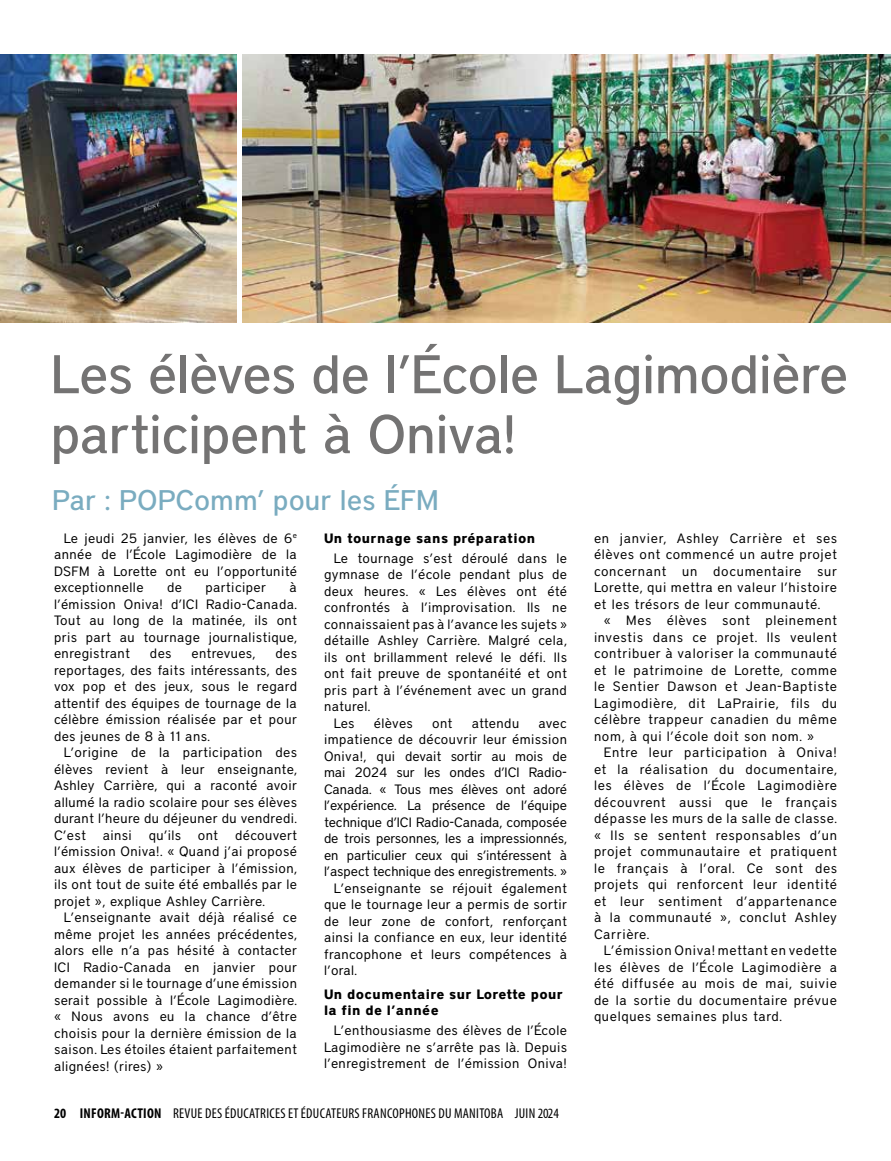
<style>
.page{position:relative;width:891px;height:1161px;background:#fff}
.page>*{position:absolute;margin:0;border:0;box-sizing:border-box;transform-origin:0 0}
.t1{font:500 54px/60px "District";letter-spacing:-.02em;color:#747373}
.t2{font:500 28.2px "District";color:#7aacc0}
.t3{font:condensed 14.25px "Myriad Pro";letter-spacing:.02em;color:#000}
.t4{font:13.5px/16.5px "District";letter-spacing:.03em;color:#000;text-align:justify}
.t5{font:13.5px "District";color:#000}
.t6{font:700 13.5px/16.5px "District";letter-spacing:.03em;color:#000}
.s1{font-weight:700}
</style>
<div class="page">
<img style="left:0;top:54px;width:236px;height:268px">
<img style="left:243px;top:54px;width:648px;height:268px">
<h1 class="t1" style="left:50px;top:344px;width:800px">Les élèves de l’École Lagimodière participent à Oniva!</h1>
<h2 class="t2" style="left:52px;top:483px;width:388px">Par : POPComm’ pour les ÉFM</h2>
<p class="t4" style="left:54px;top:530px;width:245px;text-indent:10px">Le jeudi 25 janvier, les élèves de 6<sup>e </sup>année de l’École Lagimodière de la DSFM à Lorette ont eu l’opportunité exceptionnelle</p>
<p class="t4" style="left:54px;top:579px;width:245px;text-indent:236px">à l’émission Oniva! d’ICI Radio-Canada.<br>Tout au long de la matinée, ils ont pris part au tournage journalistique, enregistrant</p>
<p class="t4" style="left:167px;top:579px;width:16px">de</p>
<p class="t4" style="left:206px;top:579px;width:62px">participer</p>
<p class="t4" style="left:54px;top:645px;width:245px;text-indent:222px">des reportages, des faits intéressants, des vox pop et des jeux, sous le regard attentif des équipes de tournage de la célèbre émission réalisée par et pour des jeunes de 8 à 11 ans.</p>
<p class="t4" style="left:54px;top:744px;width:245px;text-indent:10px">L’origine de la participation des élèves revient à leur enseignante, Ashley Carrière, qui a raconté avoir allumé la radio scolaire pour ses élèves durant l’heure du déjeuner du vendredi.<br>C’est ainsi qu’ils ont découvert l’émission Oniva!. « Quand j’ai proposé aux élèves de participer à l’émission, ils ont tout de suite été emballés par le projet », explique Ashley Carrière.</p>
<p class="t4" style="left:54px;top:909px;width:245px;text-indent:10px">L’enseignante avait déjà réalisé ce même projet les années précédentes, alors elle n’a pas hésité à contacter ICI Radio-Canada en janvier pour demander si le tournage d’une émission serait possible à l’École Lagimodière. « Nous avons eu la chance d’être choisis pour la dernière émission de la saison. Les étoiles étaient parfaitement alignées! (rires) »</p>
<p class="t4" style="left:150px;top:645px;width:23px">des</p>
<p class="t4" style="left:191px;top:645px;width:66px">entrevues,</p>
<p class="t6" style="left:324px;top:530px;width:213px">Un tournage sans préparation</p>
<p class="t4" style="left:334px;top:550px;width:235px">Le tournage s’est déroulé dans le</p>
<p class="t4" style="left:324px;top:566px;width:244px">gymnase de l’école pendant plus de</p>
<p class="t4" style="left:324px;top:583px;width:245px">deux heures. « Les élèves ont été</p>
<p class="t4" style="left:324px;top:599px;width:245px">confrontés à l’improvisation. Ils ne</p>
<p class="t4" style="left:324px;top:616px;width:245px">connaissaient pas à l’avance les sujets »</p>
<p class="t4" style="left:324px;top:632px;width:245px">détaille Ashley Carrière. Malgré cela,</p>
<p class="t4" style="left:324px;top:649px;width:244px">ils ont brillamment relevé le défi. Ils</p>
<p class="t4" style="left:324px;top:665px;width:244px">ont fait preuve de spontanéité et ont</p>
<p class="t4" style="left:324px;top:682px;width:244px">pris part à l’événement avec un grand</p>
<p class="t4" style="left:324px;top:698px;width:48px">naturel.</p>
<p class="t4" style="left:334px;top:715px;width:22px">Les</p>
<p class="t4" style="left:374px;top:715px;width:40px">élèves</p>
<p class="t4" style="left:432px;top:715px;width:22px">ont</p>
<p class="t4" style="left:472px;top:715px;width:49px">attendu</p>
<p class="t4" style="left:539px;top:715px;width:30px">avec</p>
<p class="t4" style="left:324px;top:731px;width:245px">impatience de découvrir leur émission</p>
<p class="t5" style="left:324px;top:748px;width:245px">Oniva!, qui devait sortir au mois de</p>
<p class="t5" style="left:324px;top:765px;width:244px">mai 2024 sur les ondes d’ICI Radio-</p>
<p class="t5" style="left:324px;top:781px;width:245px">Canada. « Tous mes élèves ont adoré</p>
<p class="t5" style="left:324px;top:798px;width:244px">l’expérience. La présence de l’équipe</p>
<p class="t5" style="left:324px;top:814px;width:245px">technique d’ICI Radio-Canada, composée</p>
<p class="t5" style="left:324px;top:831px;width:244px">de trois personnes, les a impressionnés,</p>
<p class="t5" style="left:324px;top:847px;width:245px">en particulier ceux qui s’intéressent à</p>
<p class="t5" style="left:324px;top:864px;width:244px">l’aspect technique des enregistrements. »</p>
<p class="t4" style="left:334px;top:880px;width:235px">L’enseignante se réjouit également</p>
<p class="t4" style="left:324px;top:896px;width:245px">que le tournage leur a permis de sortir</p>
<p class="t4" style="left:324px;top:913px;width:245px">de leur zone de confort, renforçant</p>
<p class="t4" style="left:324px;top:929px;width:245px">ainsi la confiance en eux, leur identité</p>
<p class="t4" style="left:324px;top:946px;width:245px">francophone et leurs compétences à</p>
<p class="t4" style="left:324px;top:962px;width:35px">l’oral.</p>
<p class="t6" style="left:324px;top:985px;width:241px">Un documentaire sur Lorette pour la fin de l’année</p>
<p class="t4" style="left:324px;top:1022px;width:244px;text-indent:10px">L’enthousiasme des élèves de l’École Lagimodière ne s’arrête pas là. Depuis l’enregistrement de l’émission Oniva!</p>
<p class="t3" style="left:54px;top:1104px;width:506px"><span class="s1">20 INFORM-ACTION</span> REVUE DES ÉDUCATRICES ET ÉDUCATEURS FRANCOPHONES DU MANITOBA JUIN 2024</p>
<p class="t4" style="left:594px;top:530px;width:245px">en janvier, Ashley Carrière et ses élèves ont commencé un autre projet concernant un documentaire sur Lorette, qui mettra en valeur l’histoire et les trésors de leur communauté.</p>
<p class="t4" style="left:594px;top:612px;width:245px;text-indent:10px">« Mes élèves sont pleinement investis dans ce projet. Ils veulent contribuer à valoriser la communauté et le patrimoine de Lorette, comme le Sentier Dawson et Jean-Baptiste Lagimodière, dit LaPrairie, fils du célèbre trappeur canadien du même nom, à qui l’école doit son nom. »</p>
<p class="t4" style="left:594px;top:744px;width:245px;text-indent:10px">Entre leur participation à Oniva! et la réalisation du documentaire, les élèves de l’École Lagimodière découvrent aussi que le français dépasse les murs de la salle de classe. « Ils se sentent responsables d’un projet communautaire et pratiquent le français à l’oral. Ce sont des projets qui renforcent leur identité et leur sentiment d’appartenance à la communauté », conclut Ashley Carrière.</p>
<p class="t4" style="left:594px;top:942px;width:245px;text-indent:10px">L’émission Oniva! mettant en vedette les élèves de l’École Lagimodière a été diffusée au mois de mai, suivie de la sortie du documentaire prévue quelques semaines plus tard.</p>
</div>
